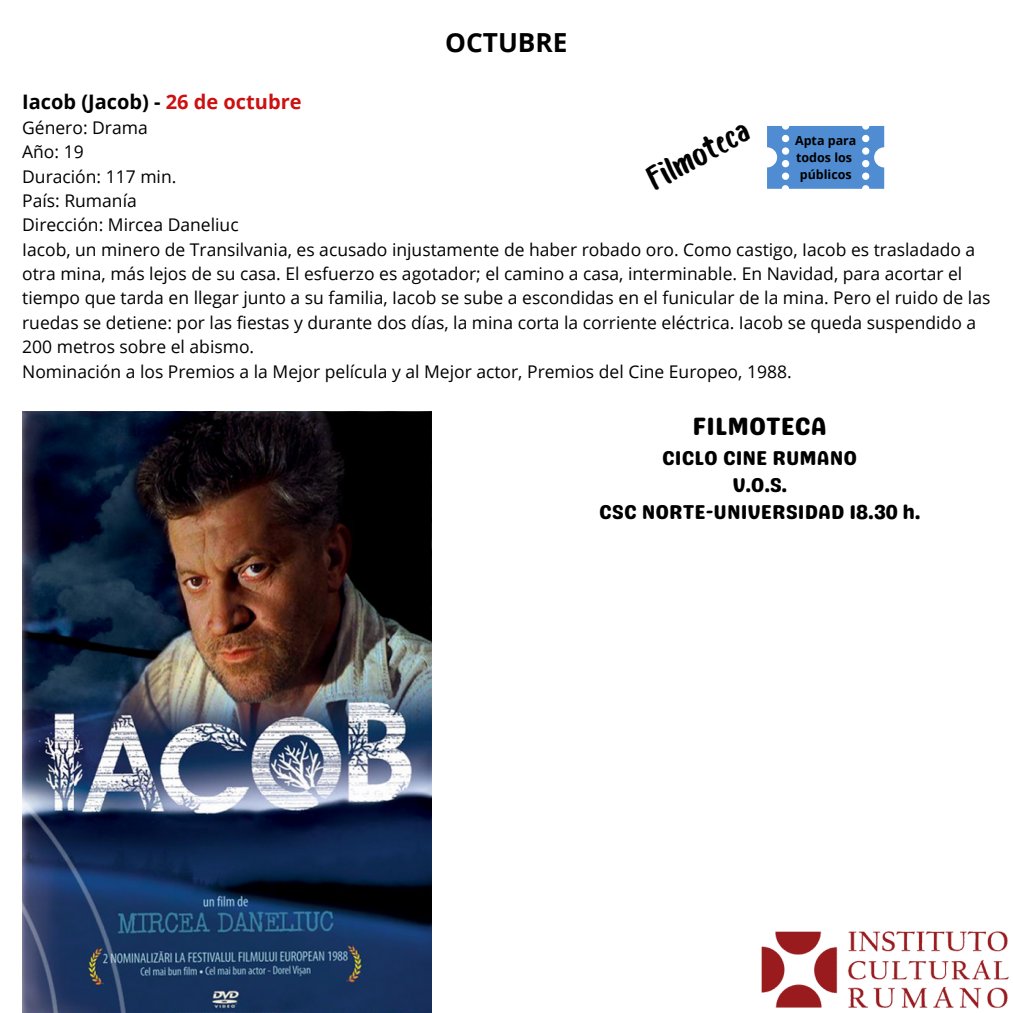
<style>
.page{position:relative;width:1013px;height:1013px;background:#fff}
.page>*{position:absolute;margin:0;border:0;box-sizing:border-box;transform-origin:0 0}
.t1{font:33.12px "Bosk";color:#000}
.t2{font:700 26.25px "Open Sans";color:#000}
.t3{font:25px "Genty Sans";color:#000}
.t4{font:20px/27.2px "Genty Sans";color:#000;text-align:center}
.t5{font:700 20px "Open Sans";color:#000}
.t6{font:17.5px/24.4px "Open Sans";color:#000}
.t7{font:700 12.5px/16.9px "Open Sans";color:#000}
.s1{color:#cd1010}
</style>
<div class="page">
<svg style="left:767px;top:126px;width:117px;height:63px;background:#6097d5"></svg>
<img style="left:22px;top:412px;width:409px;height:600px">
<img style="left:761px;top:931px;width:248px;height:78px">
<h2 class="t2" style="left:445px;top:24px;width:124px">OCTUBRE</h2>
<p class="t5" style="left:22px;top:88px;width:281px">Iacob (Jacob) - <span class="s1">26 de octubre</span></p>
<p class="t6" style="left:22px;top:115px;width:969px">Género: Drama<br>Año: 19<br>Duración: 117 min.<br>País: Rumanía<br>Dirección: Mircea Daneliuc<br>Iacob, un minero de Transilvania, es acusado injustamente de haber robado oro. Como castigo, Iacob es trasladado a otra mina, más lejos de su casa. El esfuerzo es agotador; el camino a casa, interminable. En Navidad, para acortar el tiempo que tarda en llegar junto a su familia, Iacob se sube a escondidas en el funicular de la mina. Pero el ruido de las ruedas se detiene: por las fiestas y durante dos días, la mina corta la corriente eléctrica. Iacob se queda suspendido a 200 metros sobre el abismo.<br>Nominación a los Premios a la Mejor película y al Mejor actor, Premios del Cine Europeo, 1988.</p>
<h1 class="t1" style="left:643px;top:169px;width:112px;rotate:-29deg">Filmoteca</h1>
<p class="t7" style="left:795px;top:132px;width:63px">Apta para todos los públicos</p>
<h3 class="t3" style="left:692px;top:411px;width:136px">FILMOTECA</h3>
<p class="t4" style="left:599px;top:444px;width:322px">CICLO CINE RUMANO<br>V.O.S.<br>CSC NORTE-UNIVERSIDAD 18.30 h.</p>
</div>
